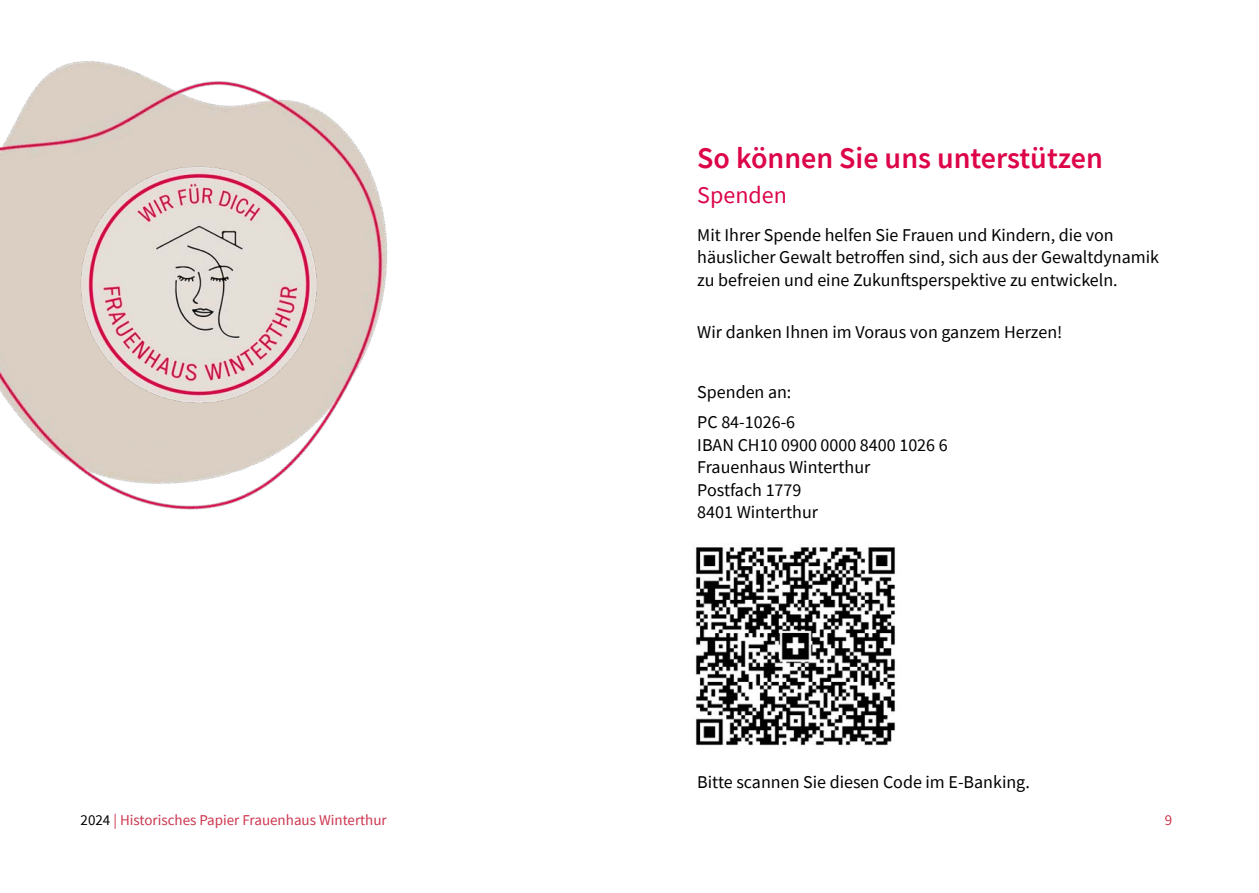
<style>
.page{position:relative;width:1259px;height:893px;background:#fff}
.page>*{position:absolute;margin:0;border:0;box-sizing:border-box;transform-origin:0 0}
.t1{font:600 30px "Source Sans Pro";color:#dd0448}
.t2{font:24px "Source Sans Pro";color:#dc0549}
.t3{font:18px/22.5px "Source Sans Pro";color:#000}
.t4{font:15px "Source Sans Pro";color:#cc354e}
.s1{color:#000}
</style>
<div class="page">
<img style="left:695px;top:546px;width:201px;height:200px">
<img style="left:0;top:61px;width:388px;height:449px">
<img style="left:54px;top:139px;width:294px;height:288px">
<h1 class="t1" style="left:697px;top:139px;width:407px">So können Sie uns unterstützen</h1>
<h2 class="t2" style="left:697px;top:180px;width:91px">Spenden</h2>
<p class="t3" style="left:697px;top:223px;width:463px">Mit Ihrer Spende helfen Sie Frauen und Kindern, die von häuslicher Gewalt betroffen sind, sich aus der Gewaltdynamik zu befreien und eine Zukunftsperspektive zu entwickeln.</p>
<p class="t3" style="left:697px;top:321px;width:367px">Wir danken Ihnen im Voraus von ganzem Herzen!</p>
<p class="t3" style="left:697px;top:377px;width:99px;line-height:30px">Spenden an:<br>PC 84-1026-6</p>
<p class="t3" style="left:697px;top:433px;width:252px">IBAN CH10 0900 0000 8400 1026 6<br>Frauenhaus Winterthur<br>Postfach 1779<br>8401 Winterthur</p>
<p class="t3" style="left:697px;top:771px;width:334px">Bitte scannen Sie diesen Code im E-Banking.</p>
<p class="t4" style="left:81px;top:810px;width:308px"><span class="s1">2024</span> | Historisches Papier Frauenhaus Winterthur</p>
<p class="t4" style="left:1164px;top:810px;width:9px">9</p>
</div>
